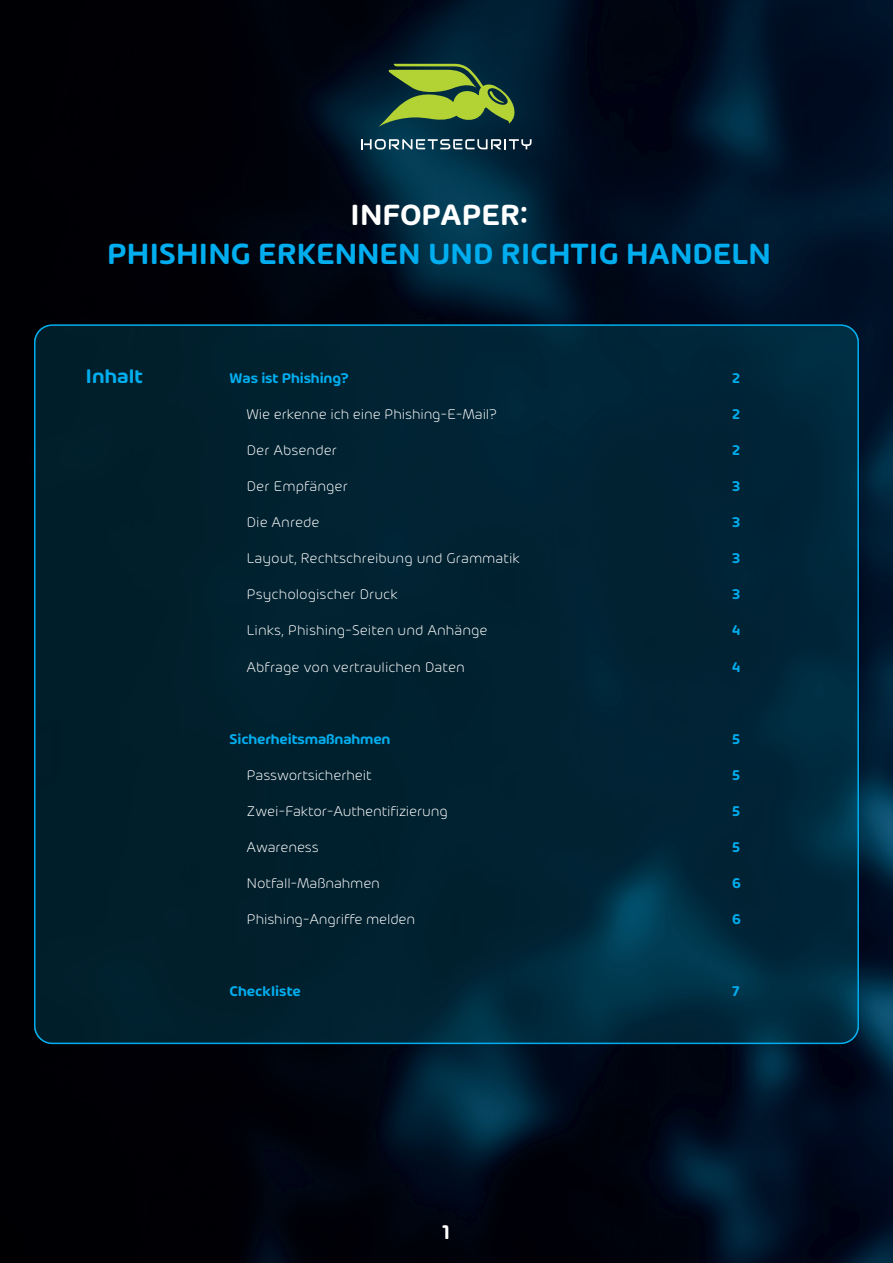
<style>
.page{position:relative;width:893px;height:1263px;background:#fff}
.page>*{position:absolute;margin:0;border:0;box-sizing:border-box;transform-origin:0 0}
.t1{font:600 31.2px "Hornet";color:#00aeef}
.t2{font:600 31.2px "Hornet";color:#fff}
.t3{font:600 21px "Hornet";color:#00aeef}
.t4{font:600 21px "Hornet";color:#fff}
.t5{font:300 15px "Hornet";letter-spacing:-.005em;color:#fff}
.t6{font:600 15px "Hornet";letter-spacing:-.01em;color:#00aeef}
</style>
<div class="page">
<img style="left:0;top:1001px;width:893px;height:262px">
<div style="left:0;top:0;width:51px;height:1001px;background:#000004"></div>
<img style="left:842px;top:0;width:51px;height:1001px">
<img style="left:51px;top:0;width:791px;height:324px">
<svg style="left:361px;top:139px;width:170px;height:11px"></svg>
<svg style="left:378px;top:64px;width:139px;height:63px;background:#557838"></svg>
<img style="left:34px;top:325px;width:825px;height:718px">
<h1 class="t2" style="left:350px;top:203px;width:179px">INFOPAPER:</h1>
<h1 class="t1" style="left:107px;top:242px;width:665px">PHISHING ERKENNEN UND RICHTIG HANDELN</h1>
<h2 class="t3" style="left:86px;top:368px;width:59px">Inhalt</h2>
<p class="t6" style="left:230px;top:373px;width:121px">Was ist Phishing?</p>
<p class="t6" style="left:732px;top:373px;width:10px">2</p>
<p class="t5" style="left:247px;top:407px;width:252px">Wie erkenne ich eine Phishing-E-Mail?</p>
<p class="t6" style="left:732px;top:409px;width:10px">2</p>
<p class="t5" style="left:247px;top:443px;width:92px">Der Absender</p>
<p class="t6" style="left:732px;top:445px;width:10px">2</p>
<p class="t5" style="left:247px;top:479px;width:103px">Der Empfänger</p>
<p class="t6" style="left:732px;top:481px;width:10px">3</p>
<p class="t5" style="left:247px;top:515px;width:75px">Die Anrede</p>
<p class="t6" style="left:732px;top:517px;width:10px">3</p>
<p class="t5" style="left:247px;top:551px;width:275px">Layout, Rechtschreibung und Grammatik</p>
<p class="t6" style="left:732px;top:553px;width:10px">3</p>
<p class="t5" style="left:247px;top:587px;width:153px">Psychologischer Druck</p>
<p class="t6" style="left:732px;top:589px;width:10px">3</p>
<p class="t5" style="left:247px;top:623px;width:242px">Links, Phishing-Seiten und Anhänge</p>
<p class="t6" style="left:732px;top:625px;width:10px">4</p>
<p class="t5" style="left:247px;top:659px;width:220px">Abfrage von vertraulichen Daten</p>
<p class="t6" style="left:732px;top:661px;width:10px">4</p>
<p class="t6" style="left:230px;top:733px;width:162px">Sicherheitsmaßnahmen</p>
<p class="t6" style="left:732px;top:733px;width:10px">5</p>
<p class="t5" style="left:247px;top:767px;width:126px">Passwortsicherheit</p>
<p class="t6" style="left:732px;top:769px;width:10px">5</p>
<p class="t5" style="left:247px;top:803px;width:203px">Zwei-Faktor-Authentifizierung</p>
<p class="t6" style="left:732px;top:805px;width:10px">5</p>
<p class="t5" style="left:247px;top:839px;width:74px">Awareness</p>
<p class="t6" style="left:732px;top:841px;width:10px">5</p>
<p class="t5" style="left:247px;top:875px;width:135px">Notfall-Maßnahmen</p>
<p class="t6" style="left:732px;top:877px;width:10px">6</p>
<p class="t5" style="left:247px;top:911px;width:170px">Phishing-Angriffe melden</p>
<p class="t6" style="left:732px;top:913px;width:10px">6</p>
<p class="t6" style="left:230px;top:985px;width:73px">Checkliste</p>
<p class="t6" style="left:732px;top:985px;width:9px">7</p>
<h2 class="t4" style="left:442px;top:1224px;width:11px">1</h2>
</div>
